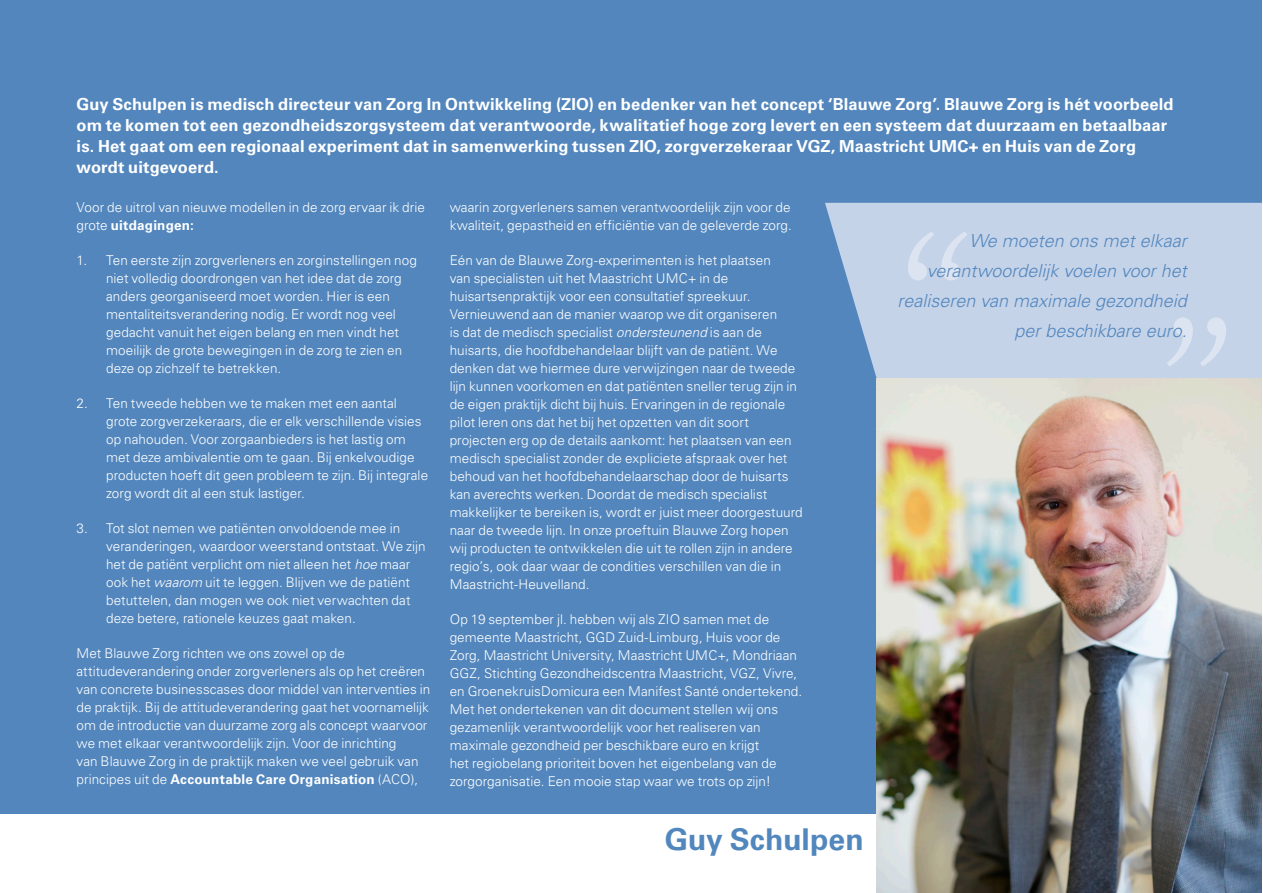
<style>
.page{position:relative;width:1263px;height:893px;background:#fff}
.page>*{position:absolute;margin:0;border:0;box-sizing:border-box;transform-origin:0 0}
.t1{font:300 225px "Archer";color:#fff}
.t2{font:700 30px "Univers LT Std";color:#5287be}
.t3{font:italic 300 18px/30px "Univers LT Std";color:#5287be;text-align:right}
.t4{font:700 16.5px/21px "Univers LT Std";letter-spacing:.01em;color:#fff}
.t5{font:300 13.5px/18px "Univers LT Std";letter-spacing:.005em;color:#fff}
.s1{font-weight:700}
.s2{font-style:italic}
</style>
<div class="page">
<div style="left:0;top:0;width:1262px;height:813px;background:#5286bd"></div>
<svg style="left:825px;top:203px;width:437px;height:175px;background:#bbcce5"></svg>
<img style="left:876px;top:378px;width:386px;height:515px">
<p class="t4" style="left:77px;top:94px;width:1099px">Guy Schulpen is medisch directeur van Zorg In Ontwikkeling (ZIO) en bedenker van het concept ‘Blauwe Zorg’. Blauwe Zorg is hét voorbeeld om te komen tot een gezondheidszorgsysteem dat verantwoorde, kwalitatief hoge zorg levert en een systeem dat duurzaam en betaalbaar is. Het gaat om een regionaal experiment dat in samenwerking tussen ZIO, zorgverzekeraar VGZ, Maastricht UMC+ en Huis van de Zorg wordt uitgevoerd.</p>
<p class="t5" style="left:77px;top:198px;width:350px">Voor de uitrol van nieuwe modellen in de zorg ervaar ik drie grote <span class="s1">uitdagingen:</span></p>
<p class="t5" style="left:106px;top:251px;width:312px;text-indent:-30px">1. Ten eerste zijn zorgverleners en zorginstellingen nog niet volledig doordrongen van het idee dat de zorg anders georganiseerd moet worden. Hier is een mentaliteitsverandering nodig. Er wordt nog veel gedacht vanuit het eigen belang en men vindt het moeilijk de grote bewegingen in de zorg te zien en deze op zichzelf te betrekken.</p>
<p class="t5" style="left:106px;top:394px;width:324px;text-indent:-30px">2. Ten tweede hebben we te maken met een aantal grote zorgverzekeraars, die er elk verschillende visies op nahouden. Voor zorgaanbieders is het lastig om met deze ambivalentie om te gaan. Bij enkelvoudige producten hoeft dit geen probleem te zijn. Bij integrale zorg wordt dit al een stuk lastiger.</p>
<p class="t5" style="left:106px;top:519px;width:321px;text-indent:-30px">3. Tot slot nemen we patiënten onvoldoende mee in veranderingen, waardoor weerstand ontstaat. We zijn het de patiënt verplicht om niet alleen het <span class="s2">hoe</span> maar ook het <span class="s2">waarom</span> uit te leggen. Blijven we de patiënt betuttelen, dan mogen we ook niet verwachten dat deze betere, rationele keuzes gaat maken.</p>
<p class="t5" style="left:77px;top:644px;width:355px">Met Blauwe Zorg richten we ons zowel op de attitudeverandering onder zorgverleners als op het creëren van concrete businesscases door middel van interventies in de praktijk. Bij de attitudeverandering gaat het voornamelijk om de introductie van duurzame zorg als concept waarvoor we met elkaar verantwoordelijk zijn. Voor de inrichting<br>van Blauwe Zorg in de praktijk maken we veel gebruik van principes uit de <span class="s1">Accountable Care Organisation</span> (ACO),</p>
<p class="t5" style="left:450px;top:198px;width:344px">waarin zorgverleners samen verantwoordelijk zijn voor de kwaliteit, gepastheid en efficiëntie van de geleverde zorg.</p>
<p class="t5" style="left:450px;top:251px;width:355px">Eén van de Blauwe Zorg-experimenten is het plaatsen<br>van specialisten uit het Maastricht UMC+ in de huisartsenpraktijk voor een consultatief spreekuur.<br>Vernieuwend aan de manier waarop we dit organiseren<br>is dat de medisch specialist <span class="s2">ondersteunend</span> is aan de huisarts, die hoofdbehandelaar blijft van de patiënt. We denken dat we hiermee dure verwijzingen naar de tweede lijn kunnen voorkomen en dat patiënten sneller terug zijn in de eigen praktijk dicht bij huis. Ervaringen in de regionale pilot leren ons dat het bij het opzetten van dit soort projecten erg op de details aankomt: het plaatsen van een medisch specialist zonder de expliciete afspraak over het behoud van het hoofdbehandelaarschap door de huisarts kan averechts werken. Doordat de medisch specialist makkelijker te bereiken is, wordt er juist meer doorgestuurd naar de tweede lijn. In onze proeftuin Blauwe Zorg hopen wij producten te ontwikkelen die uit te rollen zijn in andere regio’s, ook daar waar de condities verschillen van die in Maastricht-Heuvelland.</p>
<p class="t5" style="left:450px;top:610px;width:354px">Op 19 september jl. hebben wij als ZIO samen met de gemeente Maastricht, GGD Zuid-Limburg, Huis voor de Zorg, Maastricht University, Maastricht UMC+, Mondriaan GGZ, Stichting Gezondheidscentra Maastricht, VGZ, Vivre, en GroenekruisDomicura een Manifest Santé ondertekend.<br>Met het ondertekenen van dit document stellen wij ons gezamenlijk verantwoordelijk voor het realiseren van maximale gezondheid per beschikbare euro en krijgt<br>het regiobelang prioriteit boven het eigenbelang van de zorgorganisatie. Een mooie stap waar we trots op zijn!</p>
<h2 class="t2" style="left:665px;top:822px;width:200px">Guy Schulpen</h2>
<h1 class="t1" style="left:899px;top:163px;width:74px">“</h1>
<h3 class="t3" style="left:969px;top:226px;width:219px">We moeten ons met elkaar</h3>
<h1 class="t1" style="left:1235px;top:434px;width:74px;rotate:-180deg">“</h1>
<h3 class="t3" style="left:897px;top:256px;width:291px">verantwoordelijk voelen voor het realiseren van maximale gezondheid per beschikbare euro.</h3>
</div>
